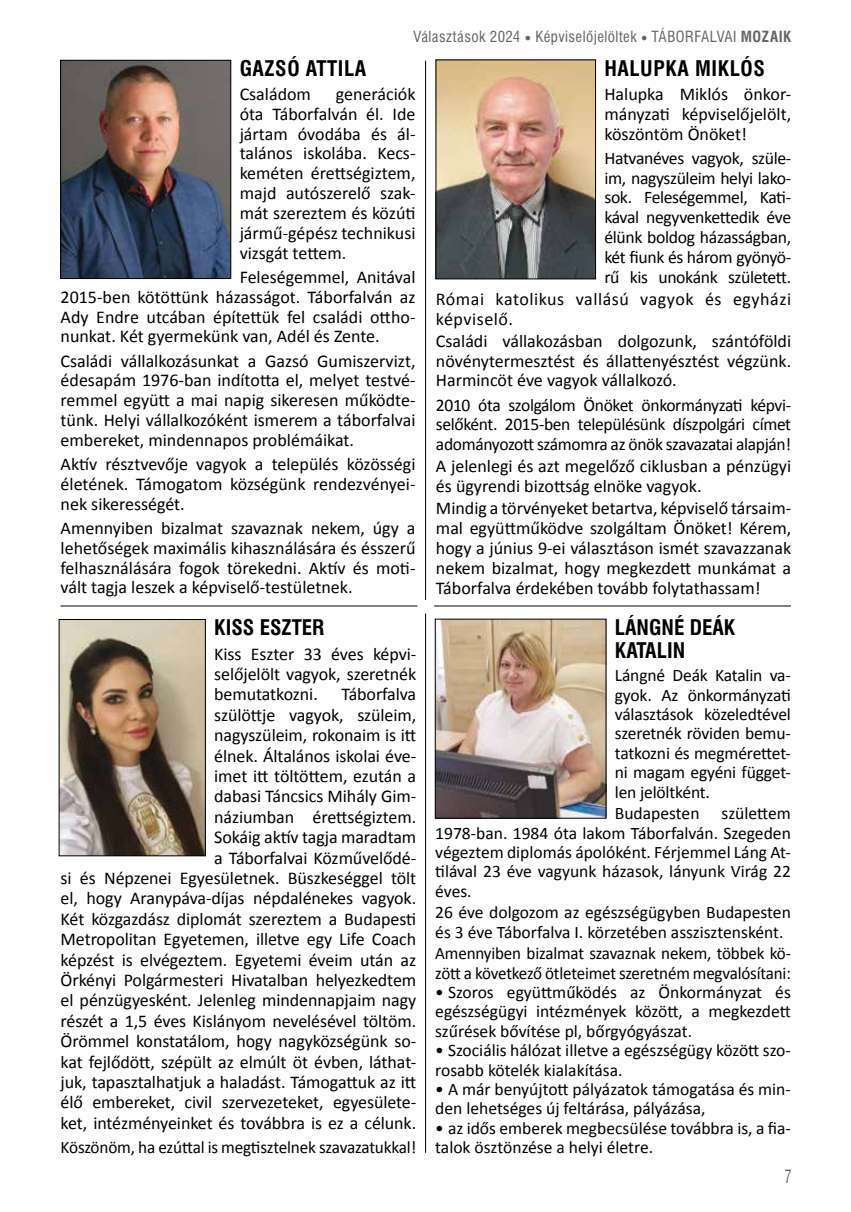
<style>
.page{position:relative;width:851px;height:1212px;background:#fff}
.page>*{position:absolute;margin:0;border:0;box-sizing:border-box;transform-origin:0 0}
.t1{font:700 21px/22.6px "Swiss 721 Cn PFL";color:#000}
.t2{font:700 21px "Swiss 721 Cn PFL";letter-spacing:.025em;color:#000}
.t3{font:18px/19.8px "Calibri";letter-spacing:-.005em;color:#000;text-align:justify}
.t4{font:18px/19.8px "Calibri";letter-spacing:.03em;color:#000}
.t5{font:18px "Swiss 721 Cn PFL";color:#646567;scale:.75 1}
.t6{font:17.7px/19.8px "Calibri";letter-spacing:-.02em;color:#000;text-align:justify}
.t7{font:17.55px/19.4px "Calibri";letter-spacing:-.005em;color:#000}
.t8{font:15px "Swiss 721 Cn PFL";letter-spacing:.03em;color:#646567}
.s1{font-family:"Times New Roman";font-size:10.5px}
.s2{font-weight:700}
</style>
<div class="page">
<img style="left:62px;top:62px;width:167px;height:215px">
<div style="left:60px;top:60px;width:171px;height:219px;border:1px solid #000"></div>
<hr style="left:425px;top:61px;width:1px;height:539px;background:#000">
<hr style="left:425px;top:613px;width:1px;height:540px;background:#000">
<hr style="left:61px;top:606px;width:356px;height:1px;background:#000">
<hr style="left:434px;top:606px;width:356px;height:1px;background:#000">
<img style="left:437px;top:62px;width:157px;height:215px">
<div style="left:435px;top:60px;width:161px;height:219px;border:1px solid #000"></div>
<img style="left:437px;top:621px;width:167px;height:195px">
<div style="left:435px;top:619px;width:171px;height:199px;border:1px solid #000"></div>
<img style="left:61px;top:621px;width:143px;height:233px">
<div style="left:59px;top:619px;width:147px;height:237px;border:1px solid #000"></div>
<p class="t8" style="left:413px;top:28px;width:379px">Választások 2024 <span class="s1">●</span> Képviselőjelöltek <span class="s1">●</span> TÁBORFALVAI <span class="s2">MOZAIK</span></p>
<p class="t2" style="left:240px;top:55px;width:128px">GAZSÓ ATTILA</p>
<p class="t3" style="left:240px;top:83px;width:73px">Családom</p>
<p class="t3" style="left:240px;top:83px;width:177px;text-indent:96px">generációk óta Táborfalván él. Ide jártam óvodába és ál&shy;talános iskolába. Kecs&shy;keméten érettségiztem, majd autószerelő szak&shy;mát szereztem és közúti jármű-gépész technikusi vizsgát tettem.</p>
<p class="t3" style="left:61px;top:266px;width:356px;text-indent:179px">Feleségemmel, Anitával 2015-ben kötöttünk házasságot. Táborfalván az Ady Endre utcában építettük fel családi ottho&shy;nunkat. Két gyermekünk van, Adél és Zente.</p>
<p class="t3" style="left:61px;top:350px;width:356px">Családi vállalkozásunkat a Gazsó Gumiszervizt, édesapám 1976-ban indította el, melyet testvé&shy;remmel együtt a mai napig sikeresen működte&shy;tünk. Helyi vállalkozóként ismerem a táborfalvai embereket, mindennapos problémáikat.</p>
<p class="t3" style="left:61px;top:453px;width:356px">Aktív résztvevője vagyok a település közösségi életének. Támogatom községünk rendezvényei&shy;nek sikerességét.</p>
<p class="t3" style="left:61px;top:517px;width:356px">Amennyiben bizalmat szavaznak nekem, úgy a lehetőségek maximális kihasználására és ésszerű felhasználására fogok törekedni. Aktív és moti&shy;vált tagja leszek a képviselő-testületnek.</p>
<p class="t1" style="left:214px;top:616px;width:112px">KISS ESZTER</p>
<p class="t3" style="left:214px;top:642px;width:203px;line-height:20.4px">Kiss Eszter 33 éves képvi&shy;selőjelölt vagyok, szeretnék bemutatkozni.</p>
<p class="t3" style="left:61px;top:683px;width:357px;line-height:20.4px;text-align:right">Táborfalva<br>szülöttje vagyok, szüleim,<br>nagyszüleim, rokonaim is itt<br>élnek. Általános iskolai éve-<br>imet itt töltöttem, ezután a<br>dabasi Táncsics Mihály Gim-<br>náziumban érettségiztem.<br>Sokáig aktív tagja maradtam<br>a Táborfalvai Közművelődé-<br>si és Népzenei Egyesületnek. Büszkeséggel tölt el, hogy Aranypáva-díjas népdalénekes vagyok.<br>Két közgazdász diplomát szereztem a Budapesti Metropolitan Egyetemen, illetve egy Life Coach képzést is elvégeztem. Egyetemi éveim után az Örkényi Polgármesteri Hivatalban helyezkedtem el pénzügyesként. Jelenleg mindennapjaim nagy részét a 1,5 éves Kislányom nevelésével töltöm.<br>Örömmel konstatálom, hogy nagyközségünk so&shy;kat fejlődött, szépült az elmúlt öt évben, láthat&shy;juk, tapasztalhatjuk a haladást. Támogattuk az itt élő embereket, civil szervezeteket, egyesülete&shy;ket, intézményeinket és továbbra is ez a célunk.</p>
<p class="t7" style="left:61px;top:1137px;width:357px">Köszönöm, ha ezúttal is megtisztelnek szavazatukkal!</p>
<p class="t2" style="left:604px;top:55px;width:162px">HALUPKA MIKLÓS</p>
<p class="t3" style="left:604px;top:83px;width:188px">Halupka Miklós önkor&shy;mányzati képviselőjelölt, köszöntöm Önöket!</p>
<p class="t6" style="left:604px;top:147px;width:188px">Hatvanéves vagyok, szüle&shy;im, nagyszüleim helyi lako&shy;sok. Feleségemmel, Kati&shy;kával negyvenkettedik éve élünk boldog házasságban, két fiunk és három gyönyö&shy;rű kis unokánk született.</p>
<p class="t4" style="left:436px;top:288px;width:356px">Római katolikus vallású vagyok és egyházi képviselő.</p>
<p class="t3" style="left:436px;top:330px;width:357px">Családi vállakozásban dolgozunk, szántóföldi növénytermesztést és állattenyésztést végzünk.<br>Harmincöt éve vagyok vállalkozó.</p>
<p class="t6" style="left:436px;top:394px;width:357px">2010 óta szolgálom Önöket önkormányzati képvi&shy;selőként. 2015-ben településünk díszpolgári címet adományozott számomra az önök szavazatai alapján!</p>
<p class="t3" style="left:436px;top:455px;width:357px">A jelenlegi és azt megelőző ciklusban a pénzügyi és ügyrendi bizottság elnöke vagyok.</p>
<p class="t3" style="left:436px;top:497px;width:357px">Mindig a törvényeket betartva, képviselő társaim&shy;mal együttműködve szolgáltam Önöket! Kérem, hogy a június 9-ei választáson ismét szavazzanak nekem bizalmat, hogy megkezdett munkámat a Táborfalva érdekében tovább folytathassam!</p>
<p class="t1" style="left:614px;top:616px;width:122px">LÁNGNÉ DEÁK<br>KATALIN</p>
<p class="t7" style="left:614px;top:665px;width:177px;text-align:justify">Lángné Deák Katalin va&shy;gyok. Az önkormányzati választások közeledtével szeretnék röviden bemu&shy;tatkozni és megmérettet&shy;ni magam egyéni függet&shy;len jelöltként.</p>
<p class="t7" style="left:614px;top:803px;width:86px">Budapesten</p>
<p class="t7" style="left:435px;top:803px;width:357px;text-align:justify;text-indent:286px">születtem 1978-ban. 1984 óta lakom Táborfalván. Szegeden végeztem diplomás ápolóként. Férjemmel Láng At&shy;tilával 23 éve vagyunk házasok, lányunk Virág 22 éves.</p>
<p class="t7" style="left:435px;top:902px;width:357px">26 éve dolgozom az egészségügyben Budapesten és 3 éve Táborfalva I. körzetében asszisztensként.</p>
<p class="t7" style="left:435px;top:943px;width:357px">Amennyiben bizalmat szavaznak nekem, többek kö&shy;zött a következő ötleteimet szeretném megvalósítani:</p>
<p class="t7" style="left:435px;top:982px;width:357px;text-align:justify">• Szoros együttműködés az Önkormányzat és egészségügyi intézmények között, a megkezdett szűrések bővítése pl, bőrgyógyászat.</p>
<p class="t7" style="left:435px;top:1040px;width:357px">• Szociális hálózat illetve a egészségügy között szo&shy;rosabb kötelék kialakítása.</p>
<p class="t7" style="left:435px;top:1079px;width:357px">• A már benyújtott pályázatok támogatása és min&shy;den lehetséges új feltárása, pályázása,</p>
<p class="t7" style="left:435px;top:1117px;width:357px">• az idős emberek megbecsülése továbbra is, a fia&shy;talok ösztönzése a helyi életre.</p>
<p class="t5" style="left:784px;top:1165px;width:10px">7</p>
</div>
